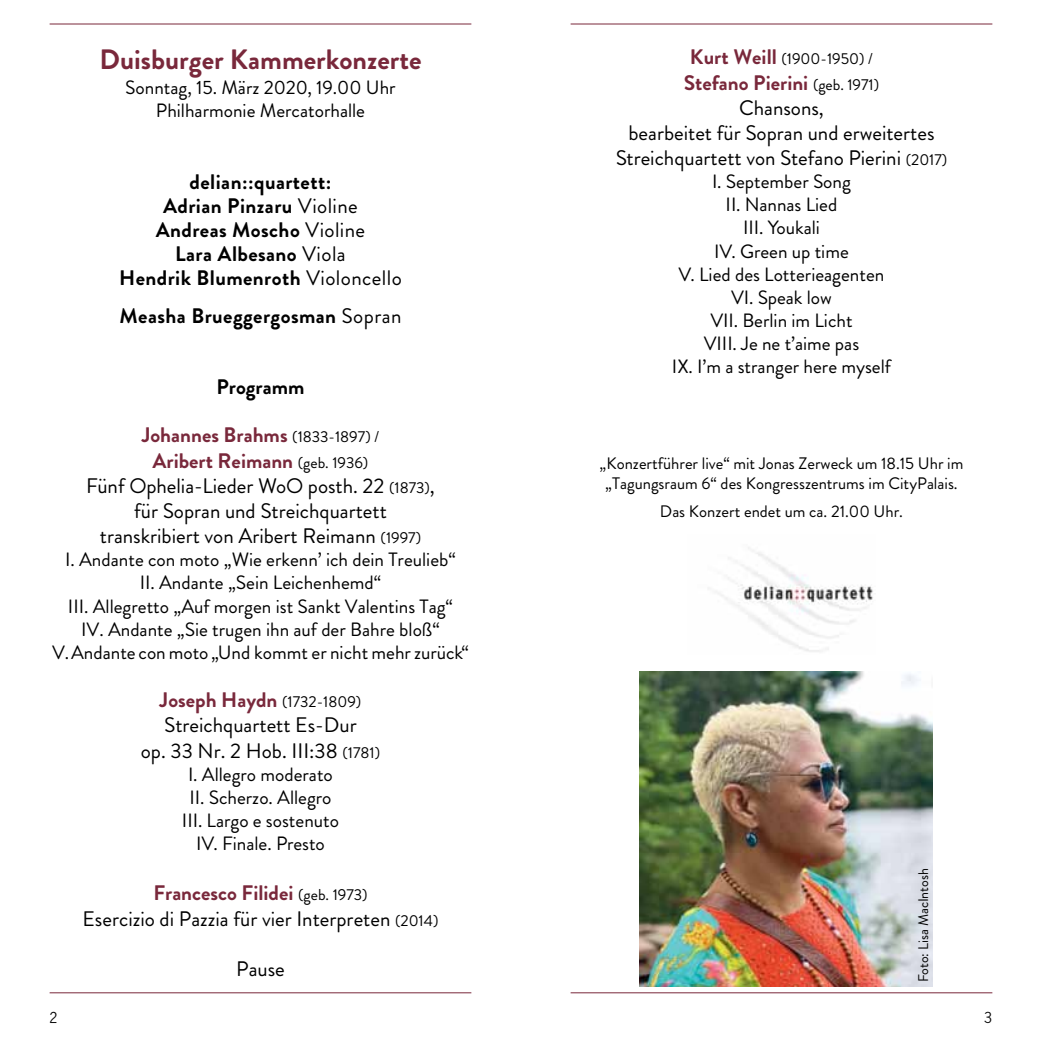
<style>
.page{position:relative;width:1042px;height:1042px;background:#fff}
.page>*{position:absolute;margin:0;border:0;box-sizing:border-box;transform-origin:0 0}
.t1{font:700 28px "Brandon";color:#79283b}
.t2{font:21px/25.2px "Brandon";color:#000;text-align:center}
.t3{font:700 21px/24.2px "Brandon";letter-spacing:.02em;color:#000;text-align:center}
.t4{font:700 21px "Brandon";color:#000}
.t5{font:19.25px/23.1px "Brandon";color:#000;text-align:center}
.t6{font:16.62px/19.9px "Brandon";color:#000;text-align:center}
.t7{font:15.75px "Brandon";color:#000}
.t8{font:15.75px "News Gothic BQ";color:#000}
.t9{font:14px "Brandon";color:#000}
.s1{font-weight:400}
.s2{font-weight:700;color:#79283b}
.s3{font-size:15.75px}
.s4{font-weight:700;font-size:21px;color:#79283b}
</style>
<div class="page">
<hr style="left:50px;top:24px;width:421px;height:1px;background:#79283b">
<hr style="left:570px;top:24px;width:422px;height:1px;background:#79283b">
<hr style="left:50px;top:992px;width:421px;height:1px;background:#79283b">
<hr style="left:570px;top:992px;width:422px;height:1px;background:#79283b">
<img style="left:708px;top:547px;width:165px;height:105px">
<img style="left:639px;top:672px;width:293px;height:314px">
<h1 class="t1" style="left:99px;top:40px;width:324px">Duisburger Kammerkonzerte</h1>
<p class="t5" style="left:125px;top:77px;width:272px">Sonntag, 15. März 2020, 19.00 Uhr<br>Philharmonie Mercatorhalle</p>
<p class="t3" style="left:119px;top:170px;width:284px">delian::quartett:<br>Adrian Pinzaru <span class="s1">Violine<br></span>Andreas Moscho <span class="s1">Violine<br></span>Lara Albesano <span class="s1">Viola<br></span>Hendrik Blumenroth <span class="s1">Violoncello</span></p>
<p class="t3" style="left:120px;top:304px;width:283px">Measha Brueggergosman <span class="s1">Sopran</span></p>
<p class="t4" style="left:216px;top:372px;width:89px">Programm</p>
<p class="t2" style="left:86px;top:423px;width:350px"><span class="s2">Johannes Brahms</span> <span class="s3">(1833-1897) /<br></span><span class="s2">Aribert Reimann</span> <span class="s3">(geb. 1936)<br></span>Fünf Ophelia-Lieder WoO posth. 22 <span class="s3">(1873)</span>, für Sopran und Streichquartett transkribiert von Aribert Reimann <span class="s3">(1997)</span></p>
<p class="t5" style="left:52px;top:548px;width:418px">I. Andante con moto „Wie erkenn’ ich dein Treulieb“<br>II. Andante „Sein Leichenhemd“<br>III. Allegretto „Auf morgen ist Sankt Valentins Tag“<br>IV. Andante „Sie trugen ihn auf der Bahre bloß“<br>V. Andante con moto „Und kommt er nicht mehr zurück“</p>
<p class="t2" style="left:141px;top:687px;width:241px"><span class="s2">Joseph Haydn</span> <span class="s3">(1732-1809)<br></span>Streichquartett Es-Dur<br>op. 33 Nr. 2 Hob. III:38 <span class="s3">(1781)</span></p>
<p class="t5" style="left:182px;top:763px;width:159px">I. Allegro moderato<br>II. Scherzo. Allegro<br>III. Largo e sostenuto<br>IV. Finale. Presto</p>
<p class="t2" style="left:83px;top:881px;width:357px"><span class="s2">Francesco Filidei</span> <span class="s3">(geb. 1973)<br></span>Esercizio di Pazzia für vier Interpreten <span class="s3">(2014)</span></p>
<p class="t2" style="left:236px;top:956px;width:50px">Pause</p>
<p class="t7" style="left:690px;top:48px;width:184px"><span class="s4">Kurt Weill</span> (1900-1950) /</p>
<p class="t2" style="left:616px;top:70px;width:333px"><span class="s2">Stefano Pierini</span> <span class="s3">(geb. 1971)<br></span>Chansons,<br>bearbeitet für Sopran und erweitertes<br>Streichquartett von Stefano Pierini <span class="s3">(2017)</span></p>
<p class="t5" style="left:672px;top:170px;width:220px">I. September Song<br>II. Nannas Lied<br>III. Youkali<br>IV. Green up time<br>V. Lied des Lotterieagenten<br>VI. Speak low<br>VII. Berlin im Licht<br>VIII. Je ne t’aime pas<br>IX. I’m a stranger here myself</p>
<p class="t6" style="left:599px;top:453px;width:365px">„Konzertführer live“ mit Jonas Zerweck um 18.15 Uhr im „Tagungsraum 6“ des Kongresszentrums im CityPalais.</p>
<p class="t6" style="left:660px;top:502px;width:245px">Das Konzert endet um ca. 21.00 Uhr.</p>
<p class="t9" style="left:913px;top:982px;width:116px;rotate:-90deg">Foto: Lisa MacIntosh</p>
<p class="t8" style="left:50px;top:1009px;width:10px">2</p>
<p class="t8" style="left:984px;top:1009px;width:10px">3</p>
</div>
